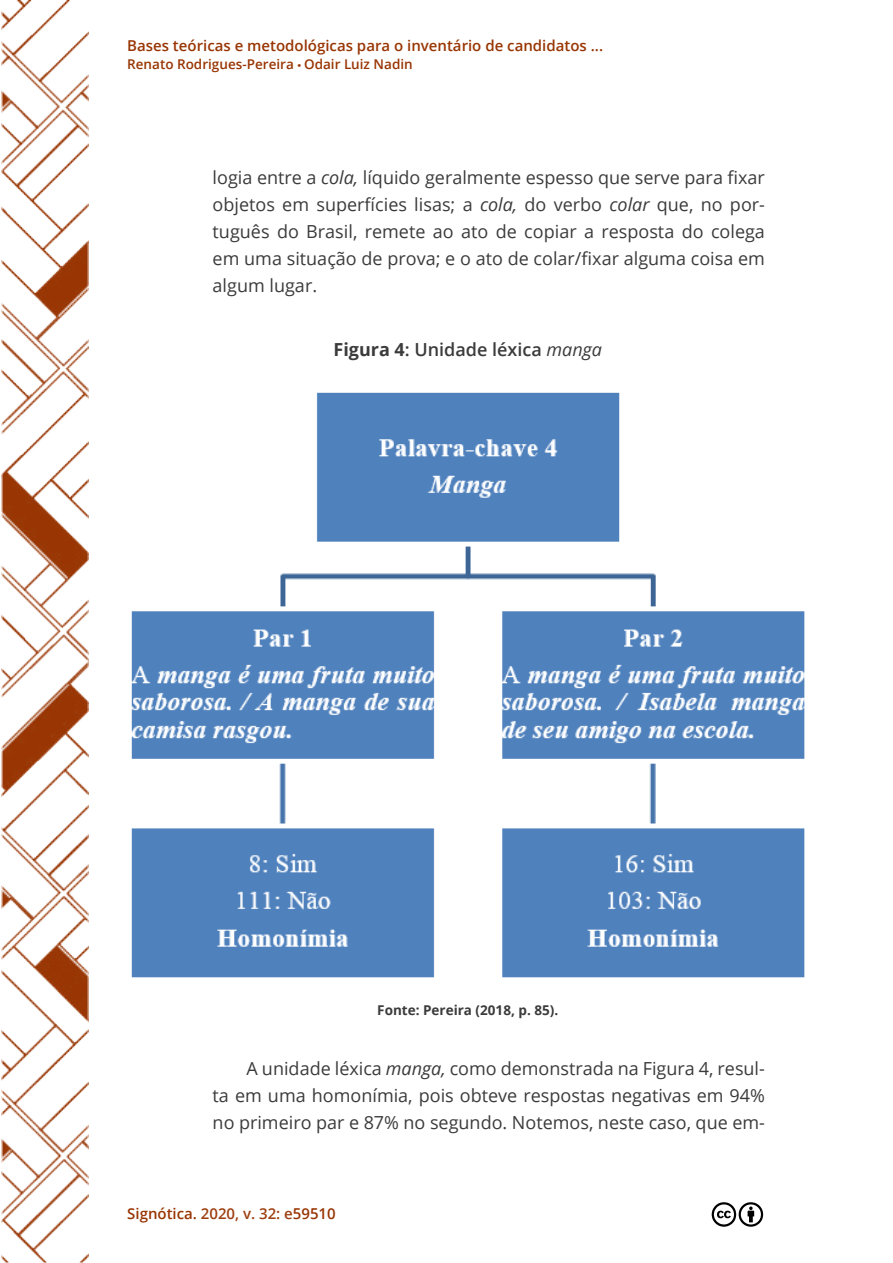
<style>
.page{position:relative;width:893px;height:1263px;background:#fff}
.page>*{position:absolute;margin:0;border:0;box-sizing:border-box;transform-origin:0 0}
.t1{font:18px/27px "Open Sans";color:#3c3b3b;text-align:justify}
.t2{font:600 18px "Open Sans";color:#3c3b3b}
.t3{font:600 15px "Open Sans";color:#983503}
.t4{font:600 13.5px "Open Sans";color:#983503}
.t5{font:700 13.5px "Open Sans";color:#3c3b3b}
.s1{font-family:"Myriad Pro";font-weight:400}
.s2{font-style:italic}
.s3{font-weight:700}
.s4{font-weight:400;font-style:italic}
.s5{color:#9d3f10}
</style>
<div class="page">
<img style="left:1px;top:0;width:87px;height:1263px">
<svg style="left:711px;top:1202px;width:53px;height:25px"></svg>
<img style="left:131px;top:392px;width:674px;height:586px">
<p class="t3" style="left:127px;top:35px;width:477px">Bases teóricas e metodológicas para o inventário de candidatos ...</p>
<p class="t4" style="left:127px;top:55px;width:287px">Renato Rodrigues-Pereira <span class="s1">•</span> Odair Luiz Nadin</p>
<p class="t1" style="left:213px;top:163px;width:554px">logia entre a <span class="s2">cola,</span> líquido geralmente espesso que serve para fixar objetos em superfícies lisas; a <span class="s2">cola,</span> do verbo <span class="s2">colar</span> que, no por&shy;tuguês do Brasil, remete ao ato de copiar a resposta do colega em uma situação de prova; e o ato de colar/fixar alguma coisa em algum lugar.</p>
<p class="t2" style="left:333px;top:337px;width:270px"><span class="s3">Figura 4</span>: Unidade léxica <span class="s4">manga</span></p>
<p class="t5" style="left:377px;top:1000px;width:182px">Fonte: Pereira (2018, p. 85).</p>
<p class="t1" style="left:213px;top:1055px;width:554px;text-indent:34px">A unidade léxica <span class="s2">manga,</span> como demonstrada na Figura 4, resul&shy;ta em uma homonímia, pois obteve respostas negativas em 94% no primeiro par e 87% no segundo. Notemos, neste caso, que em-</p>
<p class="t3" style="left:127px;top:1203px;width:210px">Signótica. <span class="s5">2020, v. 32: e</span>59510</p>
</div>
